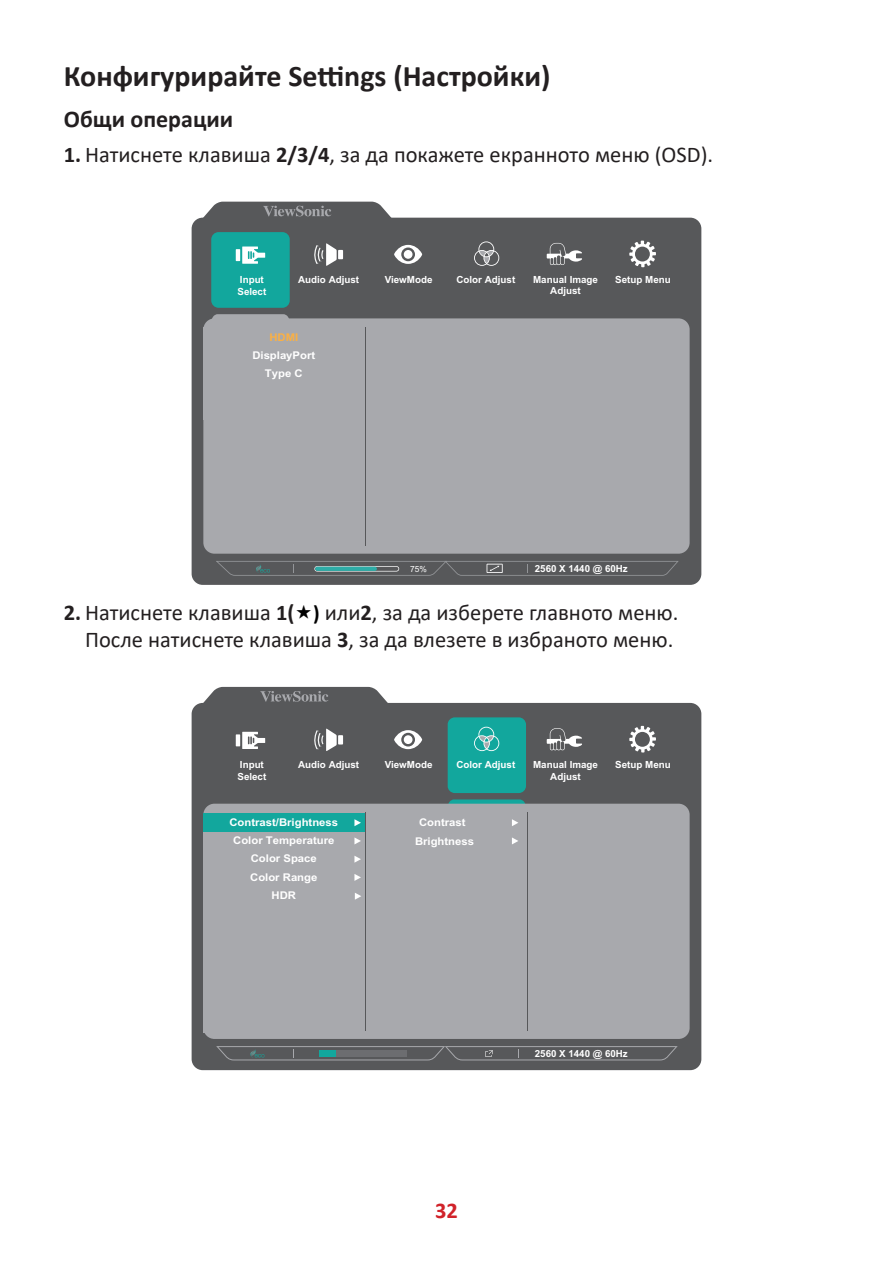
<style>
.page{position:relative;width:893px;height:1263px;background:#fff}
.page>*{position:absolute;margin:0;border:0;box-sizing:border-box;transform-origin:0 0}
.t1{font:700 30px "Calibri";color:#231f20}
.t2{font:700 24px "Calibri";color:#231f20}
.t3{font:22.5px/27px "Calibri";color:#231f20;text-align:right}
.t4{font:700 22.5px "Calibri";color:#d1232a}
.t5{font:700 10.65px/18.3px "Arial";color:#fff;text-align:center;scale:1.06 1}
.t6{font:700 10.65px "Arial";color:#fbb043;scale:1.06 1}
.t7{font:700 9.75px/11.7px "Arial";color:#fff}
.t8{font:8.4px "Arial";color:#fff}
.s1{font-weight:700}
.s2{font-weight:700;font-size:21px;color:#000}
</style>
<div class="page">
<div style="left:192px;top:218px;width:509px;height:367px;background:#57585a;border-radius:11px"></div>
<svg style="left:212px;top:314px;width:77px;height:4px"></svg>
<div style="left:203px;top:318px;width:487px;height:236px;background:#a8a9ad;border-radius:11px"></div>
<div style="left:211px;top:232px;width:79px;height:76px;background:#12a79d;border-radius:7px"></div>
<hr style="left:365px;top:327px;width:1px;height:219px;background:#57585a">
<svg style="left:216px;top:561px;width:463px;height:15px"></svg>
<svg style="left:198px;top:202px;width:198px;height:17px"></svg>
<svg style="left:629px;top:241px;width:27px;height:26px"></svg>
<svg style="left:394px;top:245px;width:28px;height:19px"></svg>
<div style="left:404px;top:250px;width:8px;height:9px;background:#fff;border-radius:50%"></div>
<svg style="left:547px;top:243px;width:35px;height:22px"></svg>
<hr style="left:236px;top:249px;width:4px;height:12px;background:#fff">
<svg style="left:242px;top:246px;width:23px;height:18px"></svg>
<div style="left:338px;top:250px;width:5px;height:9px;background:#fff"></div>
<svg style="left:314px;top:243px;width:23px;height:23px"></svg>
<svg style="left:474px;top:241px;width:25px;height:25px"></svg>
<div style="left:192px;top:703px;width:509px;height:367px;background:#57585a;border-radius:11px"></div>
<svg style="left:448px;top:799px;width:78px;height:5px"></svg>
<div style="left:203px;top:804px;width:487px;height:235px;background:#a8a9ad;border-radius:11px"></div>
<div style="left:448px;top:717px;width:78px;height:76px;background:#12a79d;border-radius:7px"></div>
<svg style="left:354px;top:874px;width:7px;height:7px"></svg>
<svg style="left:354px;top:856px;width:7px;height:7px"></svg>
<svg style="left:354px;top:837px;width:7px;height:7px"></svg>
<div style="left:203px;top:814px;width:162px;height:18px;background:#12a79d"></div>
<svg style="left:354px;top:819px;width:7px;height:7px"></svg>
<svg style="left:512px;top:819px;width:6px;height:7px"></svg>
<svg style="left:512px;top:837px;width:6px;height:7px"></svg>
<div style="left:203px;top:1014px;width:162px;height:18px;background:#a8a9ad"></div>
<hr style="left:527px;top:812px;width:1px;height:219px;background:#57585a">
<hr style="left:365px;top:812px;width:1px;height:219px;background:#57585a">
<svg style="left:216px;top:1046px;width:462px;height:14px"></svg>
<svg style="left:198px;top:687px;width:195px;height:17px"></svg>
<svg style="left:355px;top:893px;width:6px;height:7px"></svg>
<svg style="left:629px;top:726px;width:27px;height:26px"></svg>
<svg style="left:474px;top:727px;width:25px;height:24px"></svg>
<svg style="left:394px;top:730px;width:28px;height:19px"></svg>
<div style="left:404px;top:735px;width:8px;height:9px;background:#fff;border-radius:50%"></div>
<svg style="left:547px;top:728px;width:35px;height:22px"></svg>
<hr style="left:236px;top:734px;width:4px;height:12px;background:#fff">
<svg style="left:242px;top:732px;width:23px;height:17px"></svg>
<div style="left:338px;top:735px;width:5px;height:9px;background:#fff"></div>
<svg style="left:314px;top:728px;width:23px;height:23px"></svg>
<h1 class="t1" style="left:64px;top:55px;width:488px">Конфигурирайте Settings (Настройки)</h1>
<h2 class="t2" style="left:64px;top:102px;width:171px">Общи операции</h2>
<h3 class="t3" style="left:64px;top:141px;width:651px"><span class="s1">1.</span> Натиснете клавиша <span class="s1">2/3/4</span>, за да покажете екранното меню (OSD).</h3>
<p class="t7" style="left:237px;top:274px;width:30px">Input<br>Select</p>
<p class="t7" style="left:298px;top:274px;width:63px">Audio Adjust</p>
<p class="t6" style="left:269px;top:329px;width:29px">HDMI</p>
<p class="t5" style="left:252px;top:346px;width:61px">DisplayPort<br>Type C</p>
<p class="t7" style="left:385px;top:274px;width:49px">ViewMode</p>
<p class="t7" style="left:456px;top:274px;width:60px">Color Adjust</p>
<p class="t7" style="left:533px;top:273px;width:66px">Manual Image</p>
<p class="t7" style="left:615px;top:274px;width:57px">Setup Menu</p>
<p class="t7" style="left:550px;top:285px;width:32px">Adjust</p>
<p class="t8" style="left:410px;top:563px;width:18px">75%</p>
<p class="t7" style="left:535px;top:562px;width:94px">2560 X 1440 @ 60Hz</p>
<h3 class="t3" style="left:64px;top:599px;width:616px"><span class="s1">2.</span> Натиснете клавиша <span class="s1">1(</span> <span class="s2">)</span> или<span class="s1">2</span>, за да изберете главното меню.<br>После натиснете клавиша <span class="s1">3</span>, за да влезете в избраното меню.</h3>
<p class="t7" style="left:237px;top:759px;width:30px">Input<br>Select</p>
<p class="t7" style="left:298px;top:759px;width:63px">Audio Adjust</p>
<p class="t5" style="left:229px;top:813px;width:104px">Contrast/Brightness<br>Color Temperature<br>Color Space<br>Color Range<br>HDR</p>
<p class="t7" style="left:385px;top:759px;width:49px">ViewMode</p>
<p class="t7" style="left:456px;top:759px;width:60px">Color Adjust</p>
<p class="t7" style="left:533px;top:759px;width:66px">Manual Image</p>
<p class="t7" style="left:615px;top:759px;width:57px">Setup Menu</p>
<p class="t7" style="left:550px;top:770px;width:32px">Adjust</p>
<p class="t5" style="left:415px;top:813px;width:57px;line-height:19.2px">Contrast<br>Brightness</p>
<h3 class="t4" style="left:435px;top:1194px;width:24px">32</h3>
<p class="t7" style="left:535px;top:1048px;width:94px">2560 X 1440 @ 60Hz</p>
</div>
